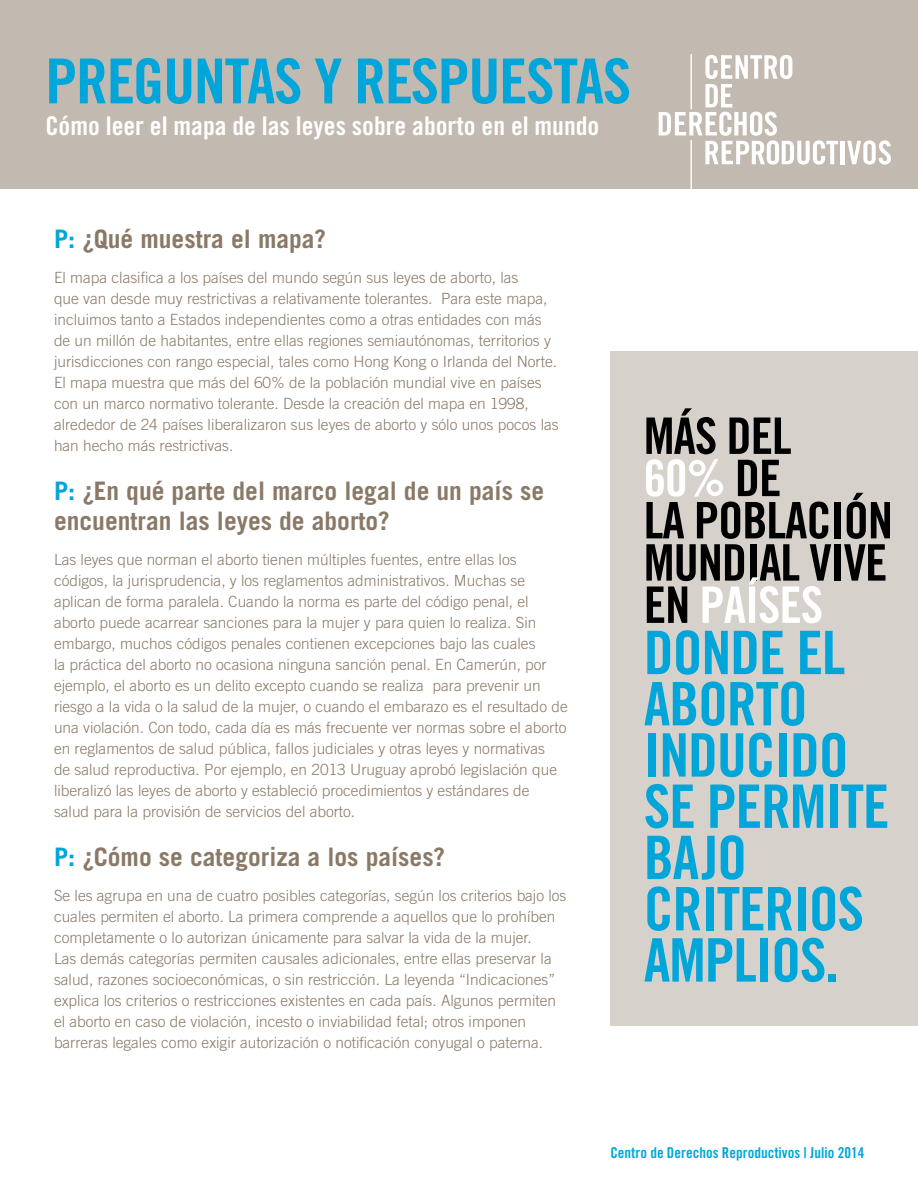
<style>
.page{position:relative;width:918px;height:1188px;background:#fff}
.page>*{position:absolute;margin:0;border:0;box-sizing:border-box;transform-origin:0 0}
.t1{font:62.1px "Trade Gothic Bold Cond Twenty";letter-spacing:-.02em;color:#00a5d9}
.t2{font:60px/51.3px "Trade Gothic Bold Cond Twenty";letter-spacing:-.02em;color:#00a5d9}
.t3{font:50.4px/42.3px "Trade Gothic Bold Cond Twenty";letter-spacing:-.02em;color:#000}
.t4{font:25.8px "Trade Gothic Bold Cond Twenty";color:#fff}
.t5{font:700 25.5px/30px "Trade Gothic";color:#8a7967}
.t6{font:300 15.45px/21px "Trade Gothic";color:#8a7967}
.t7{font:15px "Trade Gothic Bold Cond Twenty";color:#00a5da}
.s1{color:#00a5d9}
.s2{color:#fff}
</style>
<div class="page">
<div style="left:611px;top:351px;width:307px;height:675px;background:#d6d1cb"></div>
<div style="left:0;top:0;width:918px;height:189px;background:#c2bab1"></div>
<hr style="left:840px;top:141px;width:4px;height:23px;background:#fff">
<svg style="left:847px;top:140px;width:44px;height:25px"></svg>
<hr style="left:690px;top:54px;width:2px;height:55px;background:#fff">
<hr style="left:690px;top:140px;width:2px;height:154px;background:#fff">
<svg style="left:659px;top:55px;width:179px;height:110px"></svg>
<h1 class="t1" style="left:45px;top:43px;width:587px">PREGUNTAS Y RESPUESTAS</h1>
<h3 class="t4" style="left:45px;top:110px;width:556px">Cómo leer el mapa de las leyes sobre aborto en el mundo</h3>
<h3 class="t5" style="left:54px;top:224px;width:274px"><span class="s1">P:</span> ¿Qué muestra el mapa?</h3>
<p class="t6" style="left:54px;top:266px;width:506px">El mapa clasifica a los países del mundo según sus leyes de aborto, las<br>que van desde muy restrictivas a relativamente tolerantes. Para este mapa, incluimos tanto a Estados independientes como a otras entidades con más de un millón de habitantes, entre ellas regiones semiautónomas, territorios y jurisdicciones con rango especial, tales como Hong Kong o Irlanda del Norte.<br>El mapa muestra que más del 60% de la población mundial vive en países con un marco normativo tolerante. Desde la creación del mapa en 1998, alrededor de 24 países liberalizaron sus leyes de aborto y sólo unos pocos las han hecho más restrictivas.</p>
<h3 class="t5" style="left:54px;top:476px;width:492px"><span class="s1">P:</span> ¿En qué parte del marco legal de un país se encuentran las leyes de aborto?</h3>
<p class="t6" style="left:54px;top:548px;width:515px">Las leyes que norman el aborto tienen múltiples fuentes, entre ellas los códigos, la jurisprudencia, y los reglamentos administrativos. Muchas se aplican de forma paralela. Cuando la norma es parte del código penal, el aborto puede acarrear sanciones para la mujer y para quien lo realiza. Sin embargo, muchos códigos penales contienen excepciones bajo las cuales<br>la práctica del aborto no ocasiona ninguna sanción penal. En Camerún, por ejemplo, el aborto es un delito excepto cuando se realiza para prevenir un riesgo a la vida o la salud de la mujer, o cuando el embarazo es el resultado de una violación. Con todo, cada día es más frecuente ver normas sobre el aborto en reglamentos de salud pública, fallos judiciales y otras leyes y normativas<br>de salud reproductiva. Por ejemplo, en 2013 Uruguay aprobó legislación que liberalizó las leyes de aborto y estableció procedimientos y estándares de salud para la provisión de servicios del aborto.</p>
<h3 class="t5" style="left:54px;top:842px;width:392px"><span class="s1">P:</span> ¿Cómo se categoriza a los países?</h3>
<p class="t6" style="left:54px;top:884px;width:514px">Se les agrupa en una de cuatro posibles categorías, según los criterios bajo los cuales permiten el aborto. La primera comprende a aquellos que lo prohíben completamente o lo autorizan únicamente para salvar la vida de la mujer.<br>Las demás categorías permiten causales adicionales, entre ellas preservar la salud, razones socioeconómicas, o sin restricción. La leyenda “Indicaciones” explica los criterios o restricciones existentes en cada país. Algunos permiten el aborto en caso de violación, incesto o inviabilidad fetal; otros imponen barreras legales como exigir autorización o notificación conyugal o paterna.</p>
<h3 class="t3" style="left:644px;top:414px;width:251px">MÁS DEL<br><span class="s2">60%</span> DE<br>LA POBLACIÓN<br>MUNDIAL VIVE<br>EN <span class="s2">PAÍSES</span></h3>
<h2 class="t2" style="left:644px;top:627px;width:247px">DONDE EL<br>ABORTO<br>INDUCIDO<br>SE PERMITE<br>BAJO<br>CRITERIOS<br>AMPLIOS.</h2>
<p class="t7" style="left:610px;top:1143px;width:255px">Centro de Derechos Reproductivos | Julio 2014</p>
</div>
